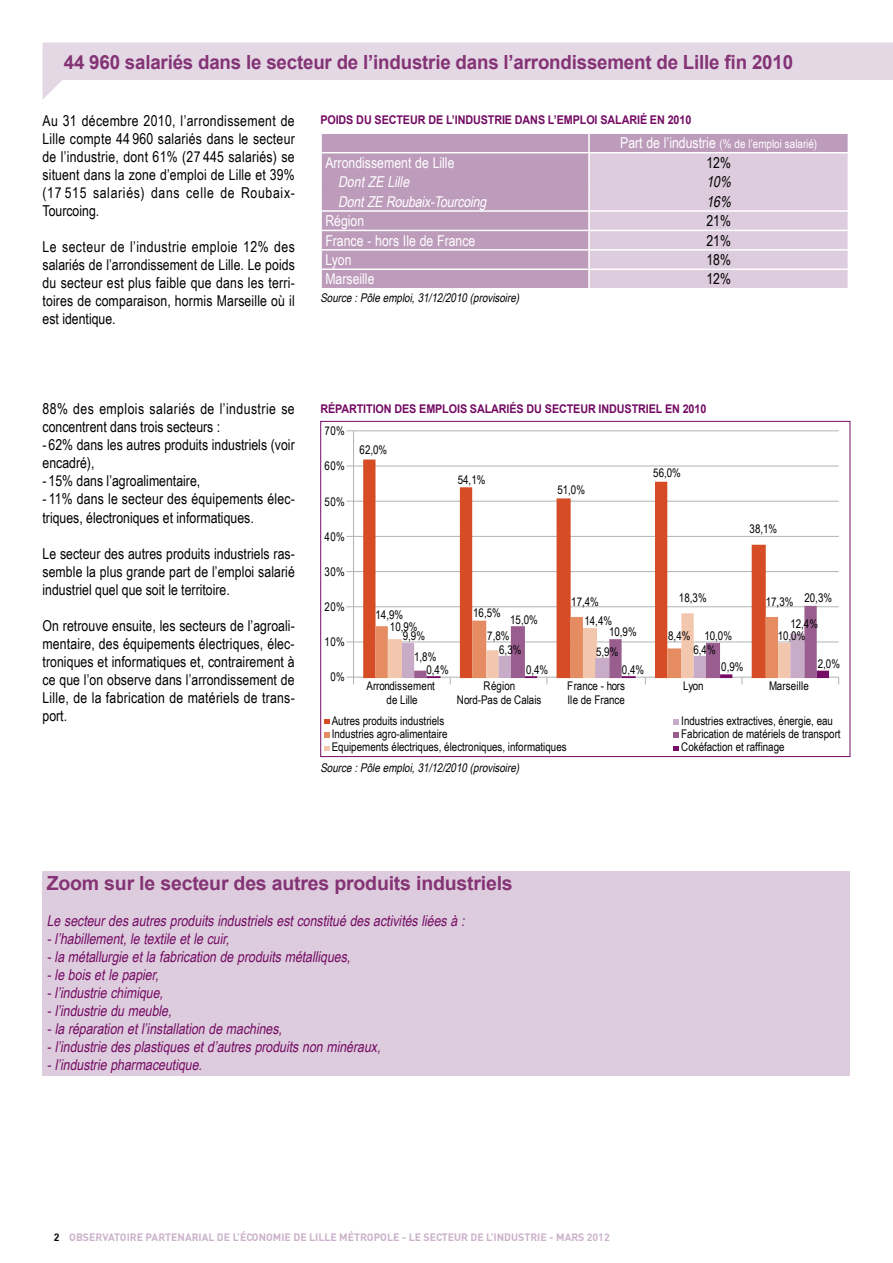
<style>
.page{position:relative;width:893px;height:1263px;background:#fff}
.page>*{position:absolute;margin:0;border:0;box-sizing:border-box;transform-origin:0 0}
.t1{font:700 19.5px "Arial";letter-spacing:-.01em;color:#843375;scale:.96 1}
.t2{font:700 19.5px "Arial";letter-spacing:-.01em;color:#843375}
.t3{font:15px/18px "Arial Narrow";color:#000;text-align:justify}
.t4{font:italic 15px/18px "Arial Narrow";color:#740b64}
.t5{font:15px/18px "Arial Narrow";letter-spacing:.03em;color:#000}
.t6{font:15px "Arial Narrow";color:#fff}
.t7{font:italic 15px "Arial Narrow";color:#fff}
.t8{font:italic 15px "Arial Narrow";color:#000}
.t9{font:12px/13px "Arial Narrow";color:#000}
.t10{font:700 12px "Arial";letter-spacing:-.01em;color:#740b64;scale:.9 1}
.t11{font:italic 12px "Arial Narrow";color:#000}
.t12{font:12px "Arial Narrow";color:#fff}
.t13{font:12px "Arial Narrow";letter-spacing:.02em;color:#000}
.t14{font:700 10.5px "DIN";color:#cbb2cb}
.s1{font-size:15px}
.s2{color:#000}
</style>
<div class="page">
<svg style="left:43px;top:43px;width:850px;height:56px;fill:#e4d8e5"></svg>
<hr style="left:354px;top:430px;width:485px;height:1px;background:#b1b3b4">
<hr style="left:354px;top:466px;width:485px;height:1px;background:#b1b3b4">
<hr style="left:354px;top:501px;width:485px;height:1px;background:#b1b3b4">
<hr style="left:354px;top:536px;width:485px;height:1px;background:#b1b3b4">
<hr style="left:354px;top:571px;width:485px;height:1px;background:#b1b3b4">
<hr style="left:354px;top:606px;width:485px;height:1px;background:#b1b3b4">
<hr style="left:354px;top:642px;width:485px;height:1px;background:#b1b3b4">
<hr style="left:353px;top:431px;width:1px;height:246px;background:#b1b3b4">
<hr style="left:354px;top:677px;width:485px;height:1px;background:#b1b3b4">
<svg style="left:346px;top:677px;width:8px;height:7px"></svg>
<svg style="left:363px;top:459px;width:403px;height:219px"></svg>
<svg style="left:375px;top:606px;width:454px;height:78px"></svg>
<svg style="left:324px;top:719px;width:5px;height:5px"></svg>
<svg style="left:324px;top:732px;width:5px;height:6px"></svg>
<svg style="left:324px;top:746px;width:5px;height:4px"></svg>
<svg style="left:673px;top:719px;width:6px;height:6px"></svg>
<svg style="left:673px;top:732px;width:6px;height:6px"></svg>
<svg style="left:673px;top:746px;width:6px;height:4px"></svg>
<div style="left:43px;top:872px;width:807px;height:204px;background:#dcd"></div>
<div style="left:322px;top:134px;width:266px;height:154px;background:#bd9bbb"></div>
<hr style="left:320px;top:152px;width:269px;height:1px;background:#fff">
<svg style="left:321px;top:134px;width:1px;height:38px"></svg>
<hr style="left:320px;top:210px;width:269px;height:2px;background:#fff">
<hr style="left:320px;top:230px;width:269px;height:1px;background:#fff">
<hr style="left:320px;top:249px;width:269px;height:2px;background:#fff">
<hr style="left:320px;top:268px;width:269px;height:2px;background:#fff">
<svg style="left:321px;top:192px;width:1px;height:96px"></svg>
<svg style="left:588px;top:134px;width:260px;height:154px;background:#dbc9db"></svg>
<h1 class="t1" style="left:64px;top:49px;width:761px">44 960 salariés dans le secteur de l’industrie dans l’arrondissement de Lille fin 2010</h1>
<p class="t3" style="left:43px;top:112px;width:254px">Au 31 décembre 2010, l’arrondissement de Lille compte 44 960 salariés dans le secteur de l’industrie, dont 61% (27 445 salariés) se situent dans la zone d’emploi de Lille et 39% (17 515 salariés) dans celle de Roubaix-Tourcoing.</p>
<p class="t3" style="left:43px;top:238px;width:254px">Le secteur de l’industrie emploie 12% des salariés de l’arrondissement de Lille. Le poids du secteur est plus faible que dans les terri&shy;toires de comparaison, hormis Marseille où il est identique.</p>
<p class="t10" style="left:320px;top:112px;width:280px">Poids du secteur de l’industrie dans l’emplo</p>
<p class="t10" style="left:595px;top:112px;width:109px">i salarié en 2010</p>
<p class="t12" style="left:620px;top:135px;width:199px"><span class="s1">Part de l’industrie</span> (% de l’emploi salarié)</p>
<p class="t6" style="left:325px;top:152px;width:131px">Arrondissement de Lille</p>
<p class="t3" style="left:706px;top:153px;width:26px">12%</p>
<p class="t7" style="left:338px;top:171px;width:76px">DontZE Lille</p>
<p class="t8" style="left:706px;top:171px;width:30px">10%</p>
<p class="t7" style="left:338px;top:190px;width:153px">DontZE Roubaix-Tourcoing</p>
<p class="t8" style="left:706px;top:190px;width:30px">16%</p>
<p class="t6" style="left:325px;top:210px;width:40px">Région</p>
<p class="t3" style="left:706px;top:211px;width:26px">21%</p>
<p class="t6" style="left:325px;top:229px;width:152px">France - hors Ile de France</p>
<p class="t3" style="left:706px;top:231px;width:26px">21%</p>
<p class="t6" style="left:325px;top:249px;width:28px">Lyon</p>
<p class="t3" style="left:706px;top:250px;width:26px">18%</p>
<p class="t6" style="left:325px;top:268px;width:51px">Marseille</p>
<p class="t3" style="left:706px;top:270px;width:26px">12%</p>
<p class="t11" style="left:320px;top:289px;width:203px">Source:Pôleemploi,31/12/2010(provisoire)</p>
<p class="t5" style="left:43px;top:400px;width:254px">88% des emplois salariés de l’industrie se concentrent dans trois secteurs :</p>
<p class="t3" style="left:43px;top:436px;width:254px">- 62% dans les autres produits industriels (voir encadré),</p>
<p class="t3" style="left:43px;top:472px;width:159px">- 15% dans l’agroalimentaire,</p>
<p class="t3" style="left:43px;top:490px;width:254px">- 11% dans le secteur des équipements élec&shy;triques, électroniques et informatiques.</p>
<p class="t3" style="left:43px;top:544px;width:254px">Le secteur des autres produits industriels ras&shy;semble la plus grande part de l’emploi salarié industriel quel que soit le territoire.</p>
<p class="t3" style="left:43px;top:616px;width:254px">On retrouve ensuite, les secteurs de l’agroali&shy;mentaire, des équipements électriques, élec&shy;troniques et informatiques et, contrairement à ce que l’on observe dans l’arrondissement de Lille, de la fabrication de matériels de trans&shy;port.</p>
<p class="t10" style="left:320px;top:401px;width:31px">RÉPARTITI</p>
<p class="t10" style="left:376px;top:401px;width:30px">ON DES</p>
<p class="t10" style="left:419px;top:401px;width:149px">EMPLOIS SALARIÉS DU SECTE</p>
<p class="t10" style="left:580px;top:401px;width:57px">UR INDUSTRIE</p>
<p class="t10" style="left:656px;top:401px;width:58px">L EN 2010</p>
<p class="t9" style="left:325px;top:424px;width:22px">70%</p>
<p class="t9" style="left:325px;top:459px;width:22px">60%</p>
<p class="t9" style="left:325px;top:494px;width:22px">50%</p>
<p class="t9" style="left:325px;top:529px;width:22px">40%</p>
<p class="t9" style="left:325px;top:564px;width:22px">30%</p>
<p class="t9" style="left:325px;top:599px;width:22px">20%</p>
<p class="t9" style="left:325px;top:634px;width:22px">10%</p>
<p class="t9" style="left:330px;top:670px;width:16px">0%</p>
<p class="t9" style="left:360px;top:443px;width:29px">62,0%</p>
<p class="t9" style="left:458px;top:473px;width:29px">54,1%</p>
<p class="t9" style="left:557px;top:483px;width:29px">51,0%</p>
<p class="t9" style="left:653px;top:466px;width:29px">56,0%</p>
<p class="t9" style="left:750px;top:522px;width:29px">38,1%</p>
<p class="t9" style="left:390px;top:608px;width:29px;line-height:12.5px;text-indent:-14px">14,9%<br>10,9%</p>
<p class="t9" style="left:403px;top:629px;width:24px">9,9%</p>
<p class="t9" style="left:414px;top:650px;width:24px">1,8%</p>
<p class="t9" style="left:426px;top:663px;width:24px">0,4%</p>
<p class="t9" style="left:473px;top:606px;width:29px">16,5%</p>
<p class="t9" style="left:499px;top:642px;width:24px">6,3%</p>
<p class="t9" style="left:510px;top:613px;width:29px">15,0%</p>
<p class="t9" style="left:526px;top:663px;width:24px">0,4%</p>
<p class="t9" style="left:487px;top:629px;width:24px">7,8%</p>
<p class="t9" style="left:584px;top:591px;width:29px;line-height:19.4px;text-indent:-13px">17,4%<br>14,4%</p>
<p class="t9" style="left:596px;top:645px;width:24px">5,9%</p>
<p class="t9" style="left:609px;top:625px;width:29px">10,9%</p>
<p class="t9" style="left:622px;top:663px;width:24px">0,4%</p>
<p class="t9" style="left:679px;top:590px;width:29px">18,3%</p>
<p class="t9" style="left:668px;top:629px;width:24px">8,4%</p>
<p class="t9" style="left:704px;top:629px;width:29px">10,0%</p>
<p class="t9" style="left:721px;top:659px;width:24px">0,9%</p>
<p class="t9" style="left:693px;top:642px;width:24px">6,4%</p>
<p class="t9" style="left:804px;top:590px;width:29px">20,3%</p>
<p class="t9" style="left:790px;top:590px;width:29px;line-height:21.9px;text-indent:-25px">17,3%<br>12,4%</p>
<p class="t9" style="left:778px;top:629px;width:29px">10,0%</p>
<p class="t9" style="left:818px;top:657px;width:24px">2,0%</p>
<p class="t9" style="left:367px;top:678px;width:70px;line-height:14.2px;text-align:center">Arrondissement de Lille</p>
<p class="t9" style="left:457px;top:678px;width:86px;line-height:14.2px;text-align:center">Région<br>Nord-Pas de Calais</p>
<p class="t9" style="left:567px;top:678px;width:59px;line-height:14.2px">France - hors<br>Ile de France</p>
<p class="t9" style="left:683px;top:679px;width:22px">Lyon</p>
<p class="t13" style="left:769px;top:677px;width:41px">Marseille</p>
<p class="t9" style="left:332px;top:714px;width:236px">Autres produits industriels<br>Industries agro-alimentaire<br>Equipements électriques, électroniques, informatiques</p>
<p class="t9" style="left:681px;top:714px;width:161px">Industries extractives, énergie, eau<br>Fabrication de matériels de transport<br>Cokéfaction et raffinage</p>
<p class="t11" style="left:320px;top:759px;width:203px">Source:Pôleemploi,31/12/2010(provisoire)</p>
<h1 class="t2" style="left:47px;top:870px;width:467px">Zoom sur le secteur des autres produits industriels</h1>
<p class="t4" style="left:47px;top:911px;width:423px">Lesecteurdesautresproduitsindustrielsestconstituédesactivitésliéesà: -l’habillement,letextileetlecuir, -lamétallurgieetlafabricationdeproduitsmétalliques, -leboisetlepapier,<br>-l’industriechimique,<br>-l’industriedumeuble,<br>-laréparationetl’installationdemachines, -l’industriedesplastiquesetd’autresproduitsnonminéraux, -l’industriepharmaceutique.</p>
<p class="t14" style="left:54px;top:1230px;width:23px"><span class="s2">2</span> OBSERVATOIRE</p>
<p class="t14" style="left:146px;top:1230px;width:8px">PARTENARIAL</p>
<p class="t14" style="left:217px;top:1230px;width:37px">DE L’ÉCONOMIE</p>
<p class="t14" style="left:293px;top:1230px;width:22px">DE LILLE</p>
<p class="t14" style="left:339px;top:1230px;width:23px">MÉTROPOLE</p>
<p class="t14" style="left:402px;top:1230px;width:30px">- LE SECTEUR</p>
<p class="t14" style="left:471px;top:1230px;width:30px">DE L’INDUSTRIE</p>
<p class="t14" style="left:549px;top:1230px;width:15px">- MARS</p>
<p class="t14" style="left:587px;top:1230px;width:24px">2012</p>
</div>
